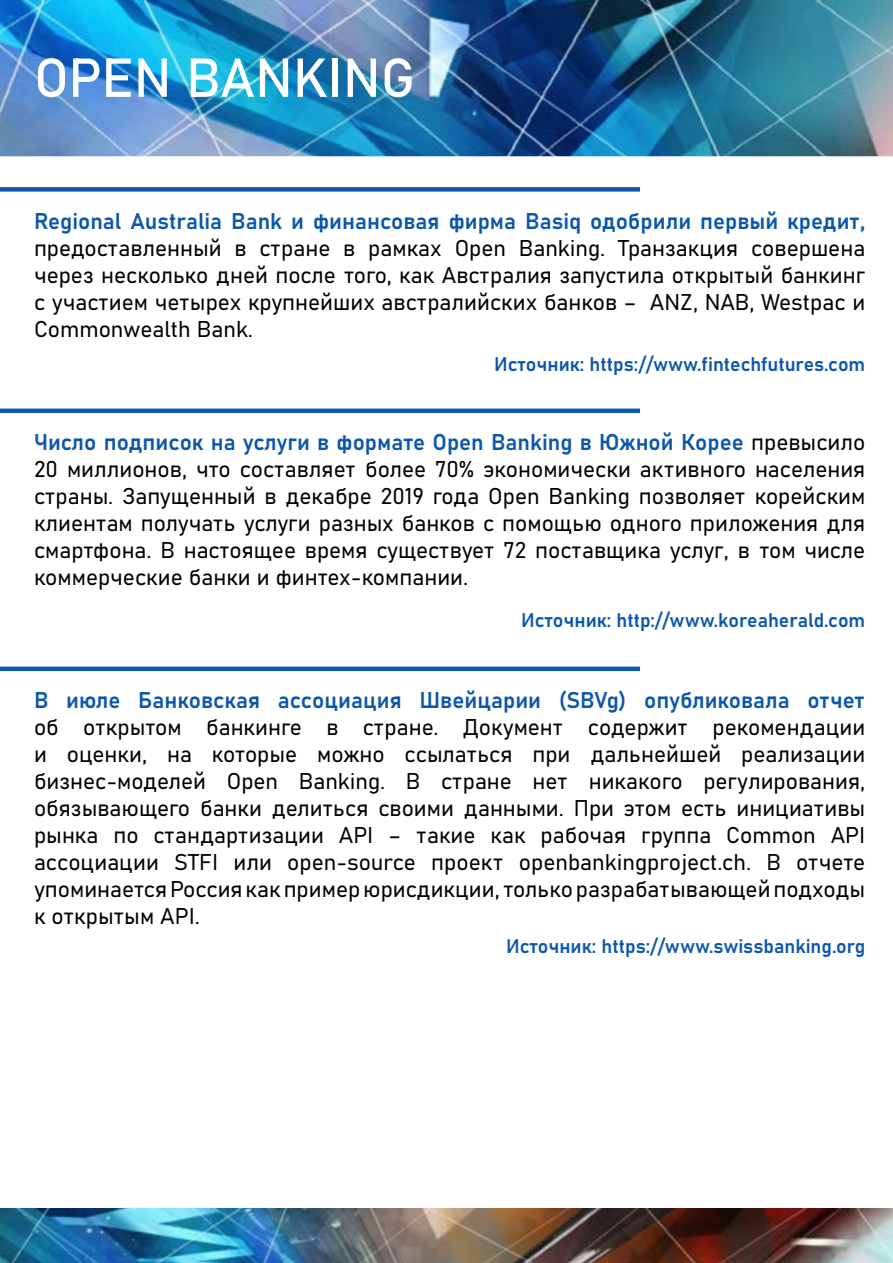
<style>
.page{position:relative;width:893px;height:1263px;background:#fff}
.page>*{position:absolute;margin:0;border:0;box-sizing:border-box;transform-origin:0 0}
.t1{font:54px "Bahnschrift";color:#fff}
.t2{font:22.5px/27px "Bahnschrift";color:#000;text-align:justify}
.t3{font:22.5px "Bahnschrift";color:#0d57ab}
.t4{font:19.5px "Bahnschrift";color:#0d57ab}
.s1{color:#0d57ab}
</style>
<div class="page">
<img style="left:0;top:1209px;width:893px;height:54px">
<img style="left:0;top:0;width:893px;height:156px">
<div style="left:0;top:187px;width:640px;height:5px;background:#0d57ab"></div>
<div style="left:0;top:666px;width:640px;height:5px;background:#0d57ab"></div>
<hr style="left:0;top:409px;width:640px;height:4px;background:#0d57ab">
<h1 class="t1" style="left:34px;top:44px;width:383px">OPEN BANKING</h1>
<p class="t3" style="left:34px;top:206px;width:833px">Regional Australia Bank и финансовая фирма Basiq одобрили первый кредит,</p>
<p class="t2" style="left:34px;top:234px;width:833px">предоставленный в стране в рамках Open Banking. Транзакция совершена через несколько дней после того, как Австралия запустила открытый банкинг с участием четырех крупнейших австралийских банков – ANZ, NAB, Westpac и Commonwealth Bank.</p>
<p class="t4" style="left:494px;top:352px;width:373px">Источник: https://www.fintechfutures.com</p>
<p class="t2" style="left:34px;top:428px;width:833px"><span class="s1">Число подписок на услуги в формате Open Banking в Южной Корее</span> превысило 20 миллионов, что составляет более 70% экономически активного населения страны. Запущенный в декабре 2019 года Open Banking позволяет корейским клиентам получать услуги разных банков с помощью одного приложения для смартфона. В настоящее время существует 72 поставщика услуг, в том числе коммерческие банки и финтех-компании.</p>
<p class="t4" style="left:521px;top:608px;width:346px">Источник: http://www.koreaherald.com</p>
<p class="t3" style="left:34px;top:686px;width:833px">В июле Банковская ассоциация Швейцарии (SBVg) опубликовала отчет</p>
<p class="t2" style="left:34px;top:713px;width:833px">об открытом банкинге в стране. Документ содержит рекомендации и оценки, на которые можно ссылаться при дальнейшей реализации бизнес-моделей Open Banking. В стране нет никакого регулирования, обязывающего банки делиться своими данными. При этом есть инициативы рынка по стандартизации API – такие как рабочая группа Common API ассоциации STFI или open-source проект openbankingproject.ch. В отчете упоминается Россия как пример юрисдикции, только разрабатывающей подходы к открытым API.</p>
<p class="t4" style="left:506px;top:933px;width:361px">Источник: https://www.swissbanking.org</p>
</div>
